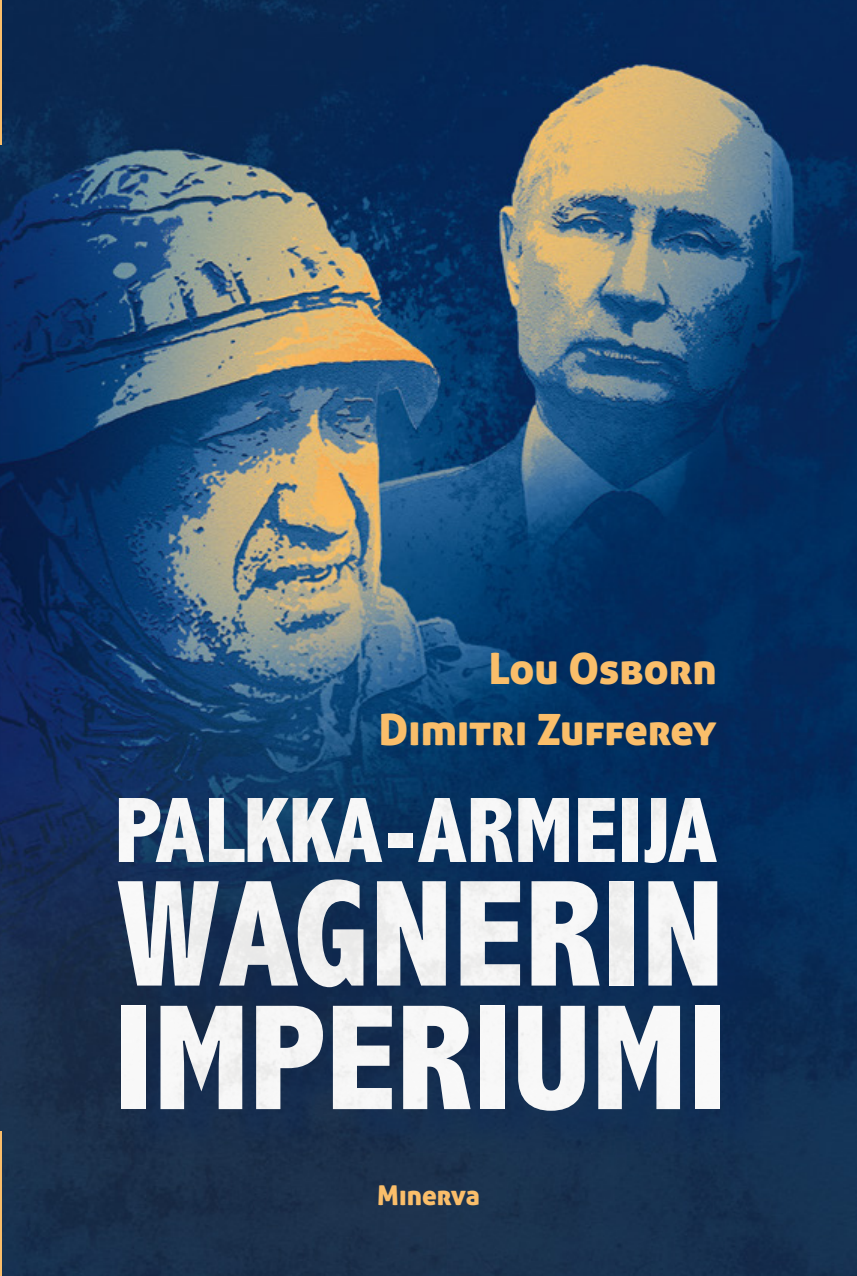
<style>
.page{position:relative;width:857px;height:1276px;background:#fff}
.page>*{position:absolute;margin:0;border:0;box-sizing:border-box;transform-origin:0 0}
.t1{font:800 condensed 153.2px "Abadi";color:#fff}
.t2{font:800 condensed 151.6px "Abadi";color:#fff}
.t3{font:800 condensed 94px "Abadi";color:#fff}
.t4{font:43.2px/61.2px "Aller Display";color:#fabe6a;text-align:right}
.t5{font:27.2px "Aller Display";color:#fabe6a}
</style>
<div class="page">
<img style="left:0;top:0;width:856px;height:1276px">
<div style="left:124px;top:803px;width:641px;height:353px;background:#08275b;opacity:.36"></div>
<img style="left:121px;top:1006px;width:598px;height:104px">
<img style="left:118px;top:879px;width:598px;height:108px">
<img style="left:119px;top:798px;width:597px;height:65px">
<hr style="left:0;top:1131px;width:1px;height:145px;background:#fabe6a">
<hr style="left:0;top:0;width:1px;height:145px;background:#fabe6a">
<p class="t4" style="left:379px;top:637px;width:339px">Lou Osborn<br>Dimitri Zufferey</p>
<h3 class="t3" style="left:115px;top:776px;width:603px">PALKKA-ARMEIJA</h3>
<h1 class="t1" style="left:116px;top:845px;width:609px">WAGNERIN</h1>
<h2 class="t2" style="left:114px;top:970px;width:614px">IMPERIUMI</h2>
<p class="t5" style="left:377px;top:1177px;width:104px">Minerva</p>
</div>
